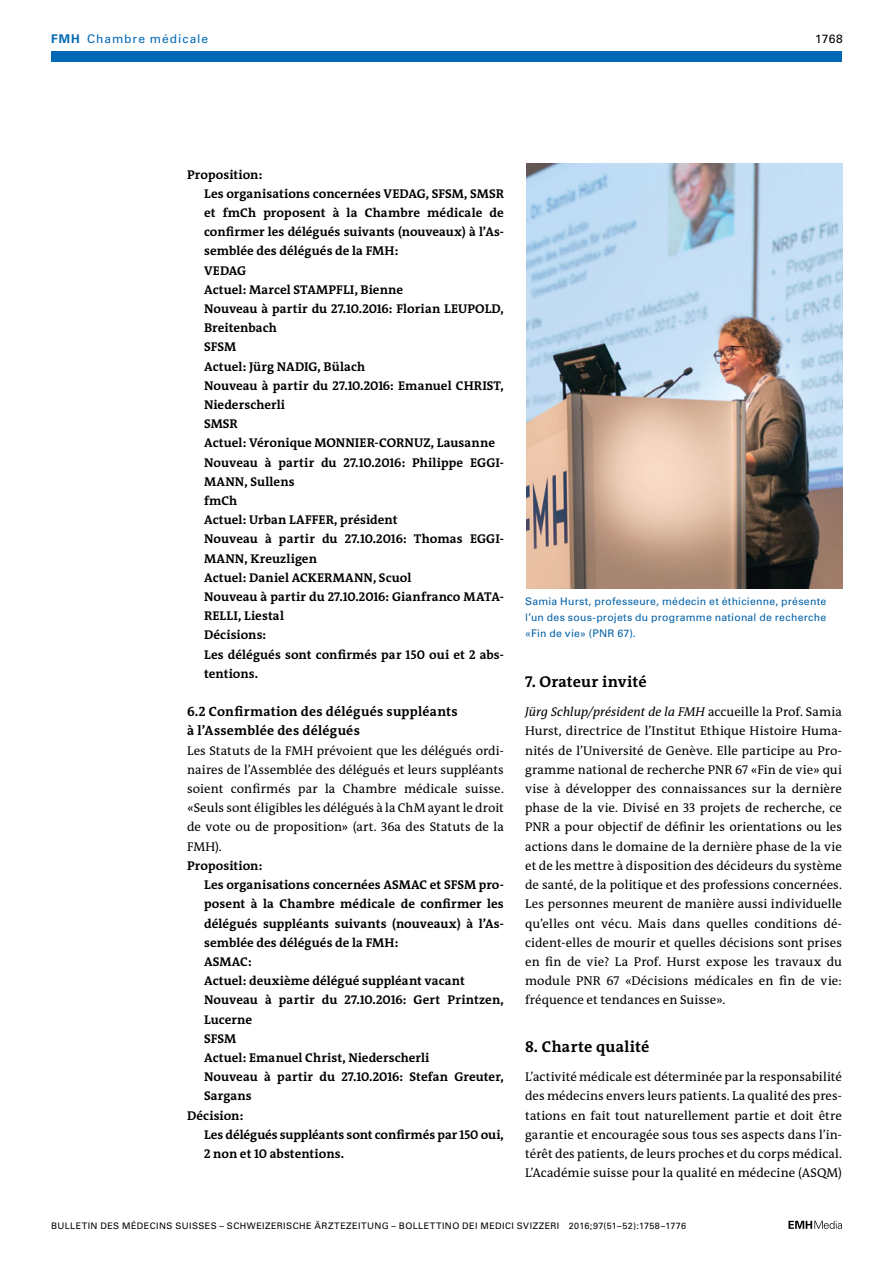
<style>
.page{position:relative;width:893px;height:1263px;background:#fff}
.page>*{position:absolute;margin:0;border:0;box-sizing:border-box;transform-origin:0 0}
.section-h1{font:700 15.75px "The Antiqua B W7";letter-spacing:.015em;color:#000}
.section-h2{font:700 13.5px/19.2px "The Antiqua B W7";letter-spacing:.015em;color:#000}
.section-pn{font:12.75px/19.2px "The Antiqua B W5 Plain";letter-spacing:.005em;color:#000;text-align:justify}
.section-ph{font:700 12.75px/19.2px "The Antiqua B W7";letter-spacing:.005em;color:#000}
.t1{font:12px "Univers LT Std";letter-spacing:.08em;color:#0068b4}
.t2{font:12px "Univers LT Std";color:#000}
.fig-caption{font:10.5px/15.8px "Univers LT Std";letter-spacing:.02em;color:#0060a7;text-align:justify}
.t3{font:9px "Univers LT Std";letter-spacing:.045em;color:#000}
.s1{font-weight:700}
.s2{font-style:italic}
</style>
<div class="page">
<svg style="left:788px;top:1221px;width:54px;height:8px"></svg>
<img style="left:526px;top:164px;width:317px;height:425px">
<div style="left:51px;top:51px;width:791px;height:11px;background:#0068b4"></div>
<p class="t1" style="left:51px;top:31px;width:159px"><span class="s1">FMH</span> Chambre médicale</p>
<p class="t2" style="left:815px;top:31px;width:29px">1768</p>
<p class="section-ph" style="left:204px;top:165px;width:301px;text-indent:-17px">Proposition:<br>Les organisations concernées VEDAG, SFSM, SMSR et fmCh proposent à la Chambre médicale de confirmer les délégués suivants (nouveaux) à l’As&shy;semblée des délégués de la FMH:</p>
<p class="section-ph" style="left:204px;top:261px;width:44px">VEDAG</p>
<p class="section-ph" style="left:204px;top:280px;width:200px">Actuel: Marcel STAMPFLI, Bienne</p>
<p class="section-ph" style="left:204px;top:299px;width:301px">Nouveau à partir du 27.10.2016: Florian LEUPOLD,<br>Breitenbach</p>
<p class="section-ph" style="left:204px;top:338px;width:34px">SFSM</p>
<p class="section-ph" style="left:204px;top:357px;width:163px">Actuel: Jürg NADIG, Bülach</p>
<p class="section-ph" style="left:204px;top:376px;width:301px">Nouveau à partir du 27.10.2016: Emanuel CHRIST,<br>Niederscherli</p>
<p class="section-ph" style="left:204px;top:414px;width:292px">SMSR<br>Actuel: Véronique MONNIER-CORNUZ, Lausanne</p>
<p class="section-ph" style="left:204px;top:453px;width:301px">Nouveau à partir du 27.10.2016: Philippe EGGI-<br>MANN, Sullens</p>
<p class="section-ph" style="left:204px;top:491px;width:35px">fmCh</p>
<p class="section-ph" style="left:204px;top:510px;width:195px">Actuel: Urban LAFFER, président</p>
<p class="section-ph" style="left:204px;top:530px;width:301px">Nouveau à partir du 27.10.2016: Thomas EGGI-<br>MANN, Kreuzligen</p>
<p class="section-ph" style="left:204px;top:568px;width:209px">Actuel: Daniel ACKERMANN, Scuol</p>
<p class="section-ph" style="left:204px;top:587px;width:301px">Nouveau à partir du 27.10.2016: Gianfranco MATA-<br>RELLI, Liestal</p>
<p class="section-ph" style="left:204px;top:626px;width:301px">Décisions:<br>Les délégués sont confirmés par 150 oui et 2 abs&shy;tentions.</p>
<p class="section-h2" style="left:187px;top:702px;width:272px">6.2 Confirmation des délégués suppléants à l’Assemblée des délégués</p>
<p class="section-pn" style="left:187px;top:741px;width:318px">Les Statuts de la FMH prévoient que les délégués ordi&shy;naires de l’Assemblée des délégués et leurs suppléants soient confirmés par la Chambre médicale suisse. «Seuls sont éligibles les délégués à la ChM ayant le droit de vote ou de proposition» (art. 36a des Statuts de la FMH).</p>
<p class="section-ph" style="left:187px;top:856px;width:77px">Proposition:</p>
<p class="section-ph" style="left:204px;top:875px;width:301px;text-align:justify">Les organisations concernées ASMAC et SFSM pro&shy;posent à la Chambre médicale de confirmer les délégués suppléants suivants (nouveaux) à l’As&shy;semblée des délégués de la FMH:</p>
<p class="section-ph" style="left:204px;top:952px;width:49px">ASMAC:</p>
<p class="section-ph" style="left:204px;top:971px;width:262px">Actuel: deuxième délégué suppléant vacant</p>
<p class="section-ph" style="left:204px;top:990px;width:301px">Nouveau à partir du 27.10.2016: Gert Printzen,<br>Lucerne</p>
<p class="section-ph" style="left:204px;top:1029px;width:34px">SFSM</p>
<p class="section-ph" style="left:204px;top:1048px;width:227px">Actuel: Emanuel Christ, Niederscherli</p>
<p class="section-ph" style="left:204px;top:1067px;width:301px">Nouveau à partir du 27.10.2016: Stefan Greuter,<br>Sargans</p>
<p class="section-ph" style="left:187px;top:1106px;width:58px">Décision:</p>
<p class="section-ph" style="left:204px;top:1125px;width:301px">Les délégués suppléants sont confirmés par 150 oui,<br>2 non et 10 abstentions.</p>
<p class="fig-caption" style="left:525px;top:593px;width:303px">Samia Hurst, professeure, médecin et éthicienne, présente l’un des sous-projets du programme national de recherche «Fin de vie» (PNR 67).</p>
<p class="section-h1" style="left:525px;top:672px;width:123px">7. Orateur invité</p>
<p class="section-pn" style="left:525px;top:702px;width:318px"><span class="s2">Jürg Schlup/président de la FMH</span> accueille la Prof. Samia Hurst, directrice de l’Institut Ethique Histoire Huma&shy;nités de l’Université de Genève. Elle participe au Pro&shy;gramme national de recherche PNR 67 «Fin de vie» qui vise à développer des connaissances sur la dernière phase de la vie. Divisé en 33 projets de recherche, ce PNR a pour objectif de définir les orientations ou les actions dans le domaine de la dernière phase de la vie et de les mettre à disposition des décideurs du système de santé, de la politique et des professions concernées.<br>Les personnes meurent de manière aussi individuelle qu’elles ont vécu. Mais dans quelles conditions dé&shy;cident-elles de mourir et quelles décisions sont prises en fin de vie? La Prof. Hurst expose les travaux du module PNR 67 «Décisions médicales en fin de vie: fréquence et tendances en Suisse».</p>
<p class="section-h1" style="left:525px;top:1037px;width:126px">8. Charte qualité</p>
<p class="section-pn" style="left:525px;top:1067px;width:318px">L’activité médicale est déterminée par la responsabilité des médecins envers leurs patients. La qualité des pres&shy;tations en fait tout naturellement partie et doit être garantie et encouragée sous tous ses aspects dans l’in&shy;térêt des patients, de leurs proches et du corps médical.<br>L’Académie suisse pour la qualité en médecine (ASQM)</p>
<p class="t3" style="left:51px;top:1220px;width:637px">BULLETIN DES MÉDECINS SUISSES – SCHWEIZERISCHE ÄRZTEZEITUNG – BOLLETTINO DEI MEDICI SVIZZERI 2016;97(51–52):1758–1776</p>
</div>
